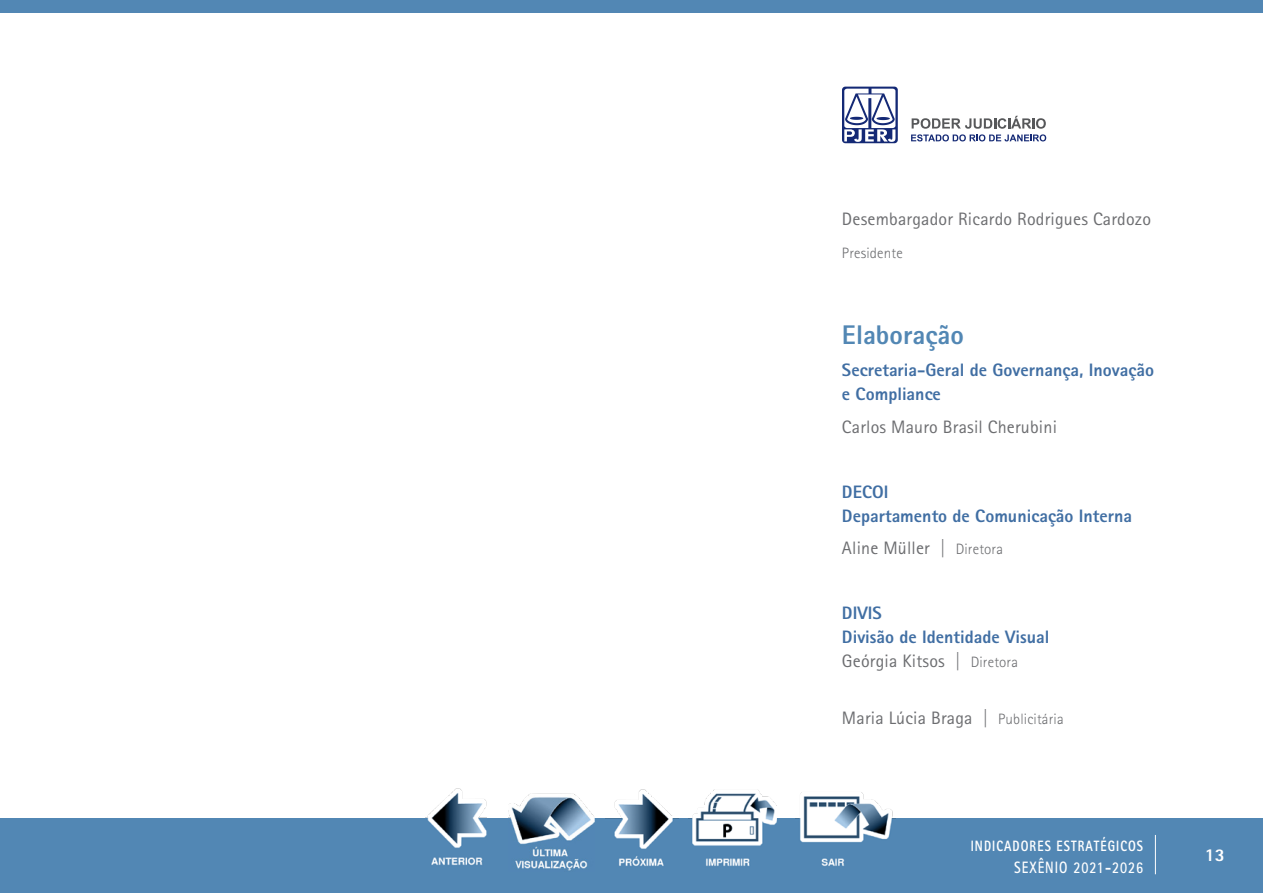
<style>
.page{position:relative;width:1263px;height:893px;background:#fff}
.page>*{position:absolute;margin:0;border:0;box-sizing:border-box;transform-origin:0 0}
.Titulo{font:800 27px "Rotis Sans Serif Std";color:#5287b4}
.Texto_-_Pag_2{font:800 18px/24px "Rotis Sans Serif Std";color:#406ea3}
.Texto_-_Pag_2-2{font:18px "Rotis Sans Serif Std";letter-spacing:.01em;color:#6c6d70}
.t1{font:800 18px "Rotis Sans Serif Std";color:#fff}
.t2{font:700 16.5px "Rotis Sans Serif Std";letter-spacing:.075em;color:#fff;scale:.8 1}
.t3{font:800 15px "Rotis Sans Serif Std";letter-spacing:.09em;color:#fff;scale:.8 1}
.Texto_-_Pag_2-3{font:300 15px "Rotis Sans Serif Std";letter-spacing:.01em;color:#6c6d70}
.s1{font-weight:300;font-size:15px}
.s2{font-weight:400;color:#6c6d70}
.s3{font-weight:300;font-size:15px;color:#6c6d70}
</style>
<div class="page">
<div style="left:0;top:818px;width:1263px;height:75px;background:#5287b4"></div>
<div style="left:0;top:0;width:1263px;height:13px;background:#5287b4"></div>
<svg style="left:842px;top:87px;width:56px;height:56px"></svg>
<svg style="left:911px;top:116px;width:135px;height:25px"></svg>
<img style="left:425px;top:788px;width:61px;height:77px">
<img style="left:508px;top:793px;width:86px;height:78px">
<img style="left:606px;top:789px;width:72px;height:77px">
<img style="left:689px;top:789px;width:87px;height:77px">
<img style="left:795px;top:792px;width:100px;height:74px">
<hr style="left:1155px;top:835px;width:1px;height:39px;background:#fff">
<p class="Texto_-_Pag_2-2" style="left:842px;top:209px;width:311px">Desembargador Ricardo Rodrigues Cardozo</p>
<p class="Texto_-_Pag_2-3" style="left:842px;top:244px;width:62px">Presidente</p>
<p class="Titulo" style="left:842px;top:318px;width:123px">Elaboração</p>
<p class="Texto_-_Pag_2" style="left:842px;top:358px;width:314px">Secretaria-Geral de Governança, Inovação e Compliance</p>
<p class="Texto_-_Pag_2-2" style="left:842px;top:416px;width:217px">Carlos Mauro Brasil Cherubini</p>
<p class="Texto_-_Pag_2" style="left:842px;top:480px;width:292px">DECOI<br>Departamento de Comunicação Interna</p>
<p class="Texto_-_Pag_2-2" style="left:842px;top:538px;width:163px">Aline Müller | <span class="s1">Diretora</span></p>
<p class="Texto_-_Pag_2" style="left:842px;top:601px;width:209px">DIVIS<br>Divisão de Identidade Visual<br><span class="s2">Geórgia Kitsos |</span> <span class="s3">Diretora</span></p>
<p class="Texto_-_Pag_2-2" style="left:842px;top:707px;width:223px">Maria Lúcia Braga | <span class="s1">Publicitária</span></p>
<p class="t3" style="left:971px;top:836px;width:217px">INDICADORES ESTRATÉGICOS</p>
<p class="t2" style="left:1014px;top:857px;width:163px">SEXÊNIO 2021-2026</p>
<p class="t1" style="left:1205px;top:843px;width:22px">13</p>
<p class="t1" style="left:1205px;top:848px;width:22px">13</p>
</div>
